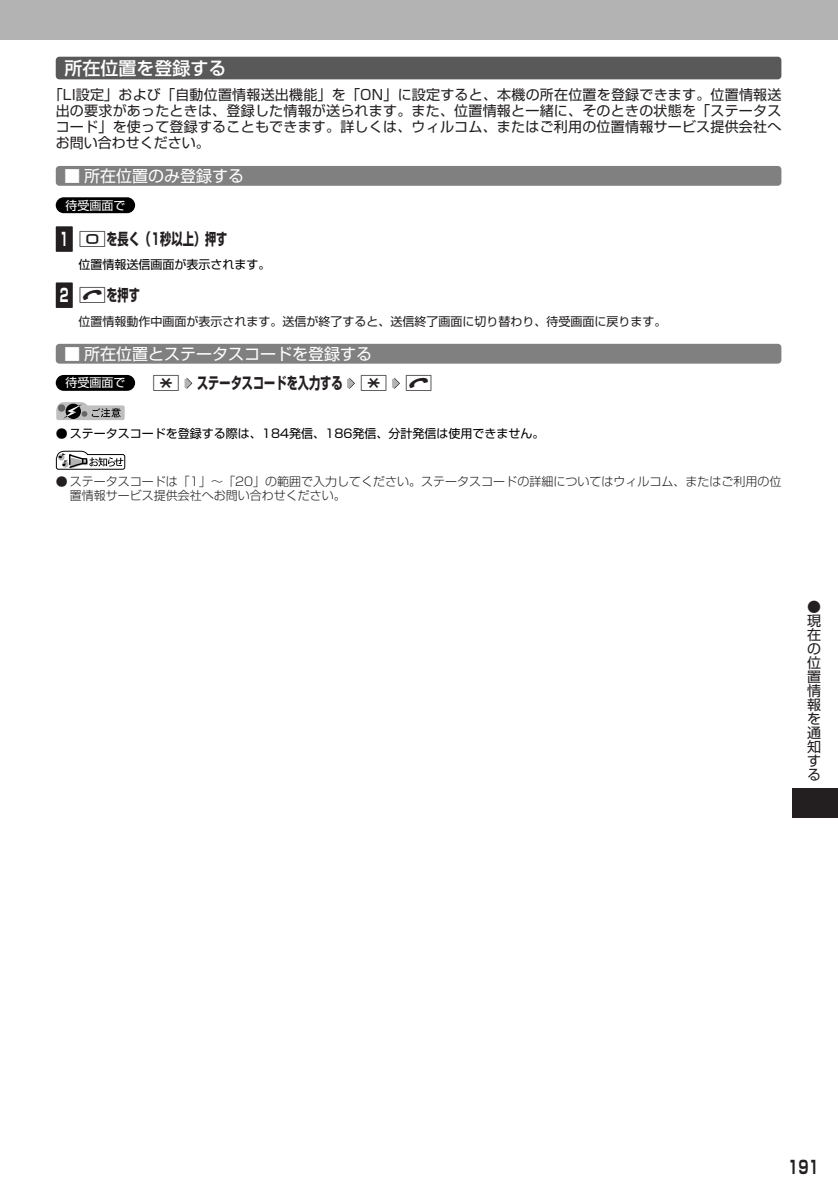
<style>
.page{position:relative;width:838px;height:1190px;background:#fff}
.page>*{position:absolute;margin:0;border:0;box-sizing:border-box;transform-origin:0 0}
.t1{font:500 18px "Shin Go";color:#fff}
.t2{font:700 18px "Shin Go";color:#231f20;scale:.7 1}
.t3{font:700 16px "Shin Go";color:#231f20;scale:.7 1}
.t4{font:16px "Shin Go";color:#fff}
.t5{font:14px/14px "Shin Go";letter-spacing:.015em;color:#231f20;text-align:justify}
.t6{font:300 12px/14px "Shin Go";color:#231f20}
.t7{font:12px "Shin Go";color:#000}
.t8{font:12px "Shin Go";color:#231f20}
.t9{font:12px "Shin Go";color:#fff}
.s1{font-size:18px;color:#fff}
.s2{font-family:"T36";font-weight:400}
</style>
<div class="page">
<div style="left:793px;top:788px;width:45px;height:30px;background:#231f20"></div>
<div style="left:56px;top:57px;width:725px;height:22px;background:#595959;border-radius:4px"></div>
<div style="left:56px;top:166px;width:725px;height:20px;background:#808080;border-radius:4px"></div>
<div style="left:56px;top:197px;width:79px;height:16px;background:#000;border-radius:8px"></div>
<div style="left:56px;top:226px;width:17px;height:26px;background:#231f20"></div>
<div style="left:56px;top:282px;width:17px;height:26px;background:#231f20"></div>
<svg style="left:392px;top:378px;width:8px;height:11px"></svg>
<svg style="left:347px;top:378px;width:8px;height:11px"></svg>
<svg style="left:185px;top:378px;width:7px;height:11px"></svg>
<div style="left:56px;top:344px;width:725px;height:20px;background:#808080;border-radius:4px"></div>
<svg style="left:56px;top:450px;width:70px;height:20px"></svg>
<div style="left:56px;top:375px;width:79px;height:16px;background:#000;border-radius:8px"></div>
<svg style="left:56px;top:402px;width:69px;height:18px"></svg>
<div style="left:0;top:0;width:838px;height:40px;background:#b3b3b3"></div>
<p class="t1" style="left:65px;top:61px;width:163px">所在位置を登録する</p>
<p class="t5" style="left:56px;top:88px;width:727px;line-height:16px;text-indent:-7px">「LI設定」および「自動位置情報送出機能」を「ON」に設定すると、本機の所在位置を登録できます。位置情報送出の要求があったときは、登録した情報が送られます。また、位置情報と一緒に、そのときの状態を「ステータスコード」を使って登録することもできます。詳しくは、ウィルコム、またはご利用の位置情報サービス提供会社へお問い合わせください。</p>
<p class="t4" style="left:64px;top:170px;width:181px">■ 所在位置のみ登録する</p>
<p class="t9" style="left:65px;top:201px;width:61px">待受画面で</p>
<p class="t3" style="left:60px;top:232px;width:241px"><span class="s1">1</span> <span class="s2">0</span>を長く（1秒以上）押す</p>
<p class="t7" style="left:78px;top:260px;width:193px">位置情報送信画面が表示されます。</p>
<p class="t3" style="left:60px;top:289px;width:116px"><span class="s1">2</span> <span class="s2">b</span>を押す</p>
<p class="t8" style="left:78px;top:317px;width:590px">位置情報動作中画面が表示されます。送信が終了すると、送信終了画面に切り替わり、待受画面に戻ります。</p>
<p class="t4" style="left:64px;top:348px;width:309px">■ 所在位置とステータスコードを登録する</p>
<p class="t3" style="left:152px;top:377px;width:402px"><span class="s2">d</span> ステータスコードを入力する <span class="s2">d b</span></p>
<p class="t9" style="left:65px;top:378px;width:61px">待受画面で</p>
<p class="t7" style="left:56px;top:429px;width:490px">● ステータスコードを登録する際は、184発信、186発信、分計発信は使用できません。</p>
<p class="t6" style="left:70px;top:477px;width:713px;text-indent:-14px">● ステータスコードは「1」～「20」の範囲で入力してください。ステータスコードの詳細についてはウィルコム、またはご利用の位置情報サービス提供会社へお問い合わせください。</p>
<p class="t5" style="left:807px;top:602px;width:15px">●現在の位置情報を通知する</p>
<p class="t2" style="left:788px;top:1161px;width:45px">191</p>
</div>
